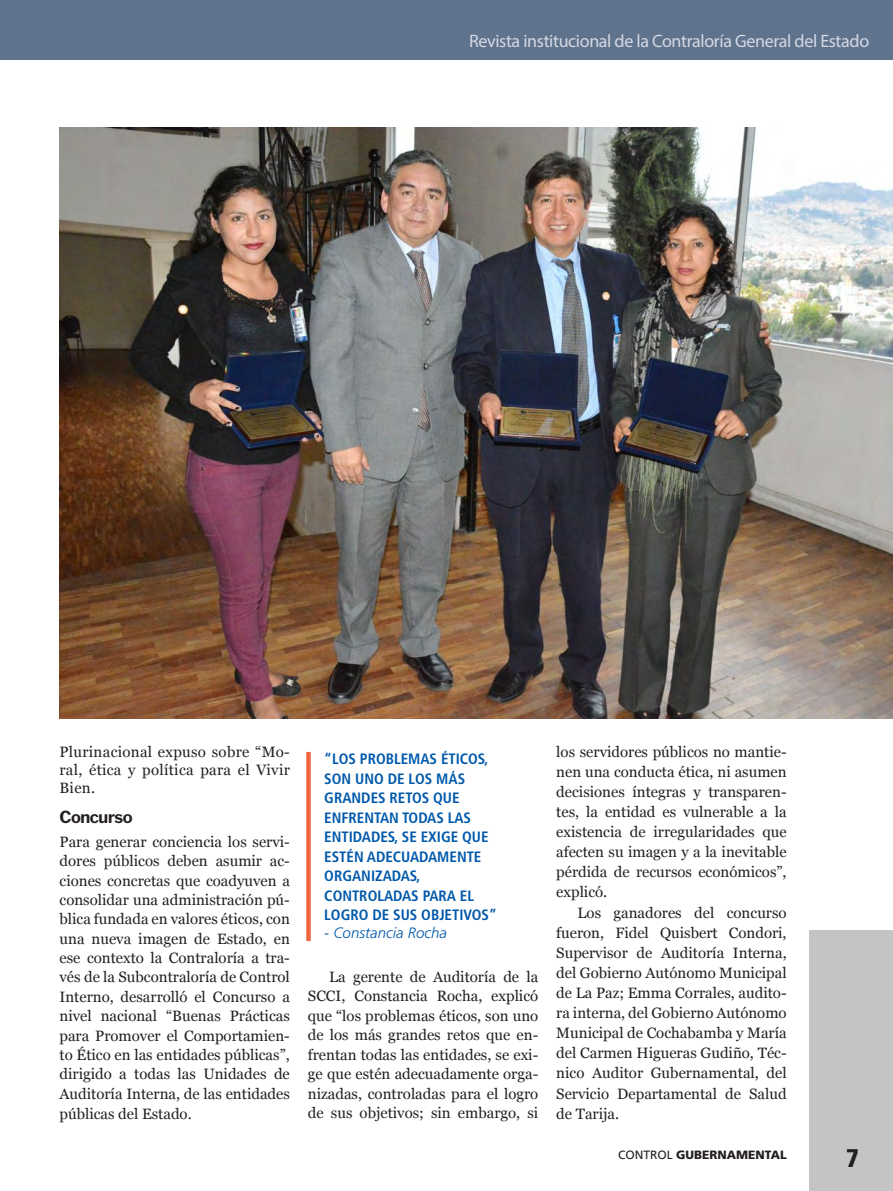
<style>
.page{position:relative;width:893px;height:1191px;background:#fff}
.page>*{position:absolute;margin:0;border:0;box-sizing:border-box;transform-origin:0 0}
.t1{font:900 condensed 25.5px "Frutiger LT Std";color:#241f1f}
.t2{font:18px "Myriad Pro";letter-spacing:-.02em;color:#d4d8e2}
.t3{font:700 16.5px "Libre Franklin";letter-spacing:-.025em;color:#241f1f}
.t4{font:15px/20.1px "Georgia";color:#241f1f;text-align:justify}
.t5{font:700 condensed 15px/19.5px "Frutiger LT Std";color:#0059ab}
.t6{font:italic 300 15px "Frutiger LT Std";color:#0059ab}
.t7{font:900 12px "Frutiger LT Std";color:#241f1f}
.s1{font-weight:400}
</style>
<div class="page">
<div style="left:0;top:0;width:893px;height:60px;background:#60738d"></div>
<div style="left:809px;top:929px;width:84px;height:262px;background:#c4c4c5"></div>
<img style="left:59px;top:128px;width:834px;height:591px">
<div style="left:306px;top:752px;width:5px;height:189px;background:#f2663f"></div>
<p class="t2" style="left:469px;top:30px;width:402px">Revista institucional de la Contraloría General del Estado</p>
<p class="t4" style="left:60px;top:742px;width:232px;line-height:18.3px">Plurinacional expuso sobre “Mo&shy;ral, ética y política para el Vivir Bien.</p>
<p class="t3" style="left:60px;top:807px;width:75px">Concurso</p>
<p class="t4" style="left:60px;top:831px;width:232px;line-height:19.4px">Para generar conciencia los servi&shy;dores públicos deben asumir ac&shy;ciones concretas que coadyuven a consolidar una administración pú&shy;blica fundada en valores éticos, con una nueva imagen de Estado, en ese contexto la Contraloría a tra&shy;vés de la Subcontraloría de Control Interno, desarrolló el Concurso a nivel nacional “Buenas Prácticas para Promover el Comportamien&shy;to Ético en las entidades públicas”, dirigido a todas las Unidades de Auditoría Interna, de las entidades públicas del Estado.</p>
<p class="t5" style="left:324px;top:749px;width:174px">“LOS PROBLEMAS ÉTICOS,<br>SON UNO DE LOS MÁS<br>GRANDES RETOS QUE<br>ENFRENTAN TODAS LAS<br>ENTIDADES, SE EXIGE QUE<br>ESTÉN ADECUADAMENTE<br>ORGANIZADAS,<br>CONTROLADAS PARA EL<br>LOGRO DE SUS OBJETIVOS”</p>
<p class="t6" style="left:324px;top:924px;width:124px">- Constancia Rocha</p>
<p class="t4" style="left:308px;top:966px;width:232px;line-height:19.5px;text-indent:21px">La gerente de Auditoría de la SCCI, Constancia Rocha, explicó que “los problemas éticos, son uno de los más grandes retos que en&shy;frentan todas las entidades, se exi&shy;ge que estén adecuadamente orga&shy;nizadas, controladas para el logro de sus objetivos; sin embargo, si</p>
<p class="t4" style="left:556px;top:741px;width:232px">los servidores públicos no mantie&shy;nen una conducta ética, ni asumen decisiones íntegras y transparen&shy;tes, la entidad es vulnerable a la existencia de irregularidades que afecten su imagen y a la inevitable pérdida de recursos económicos”, explicó.</p>
<p class="t4" style="left:556px;top:901px;width:232px;text-indent:21px">Los ganadores del concurso fueron, Fidel Quisbert Condori, Supervisor de Auditoría Interna, del Gobierno Autónomo Municipal de La Paz; Emma Corrales, audito&shy;ra interna, del Gobierno Autónomo Municipal de Cochabamba y María del Carmen Higueras Gudiño, Téc&shy;nico Auditor Gubernamental, del Servicio Departamental de Salud de Tarija.</p>
<p class="t7" style="left:618px;top:1147px;width:170px"><span class="s1">CONTROL</span> GUBERNAMENTAL</p>
<h1 class="t1" style="left:846px;top:1142px;width:15px">7</h1>
</div>
